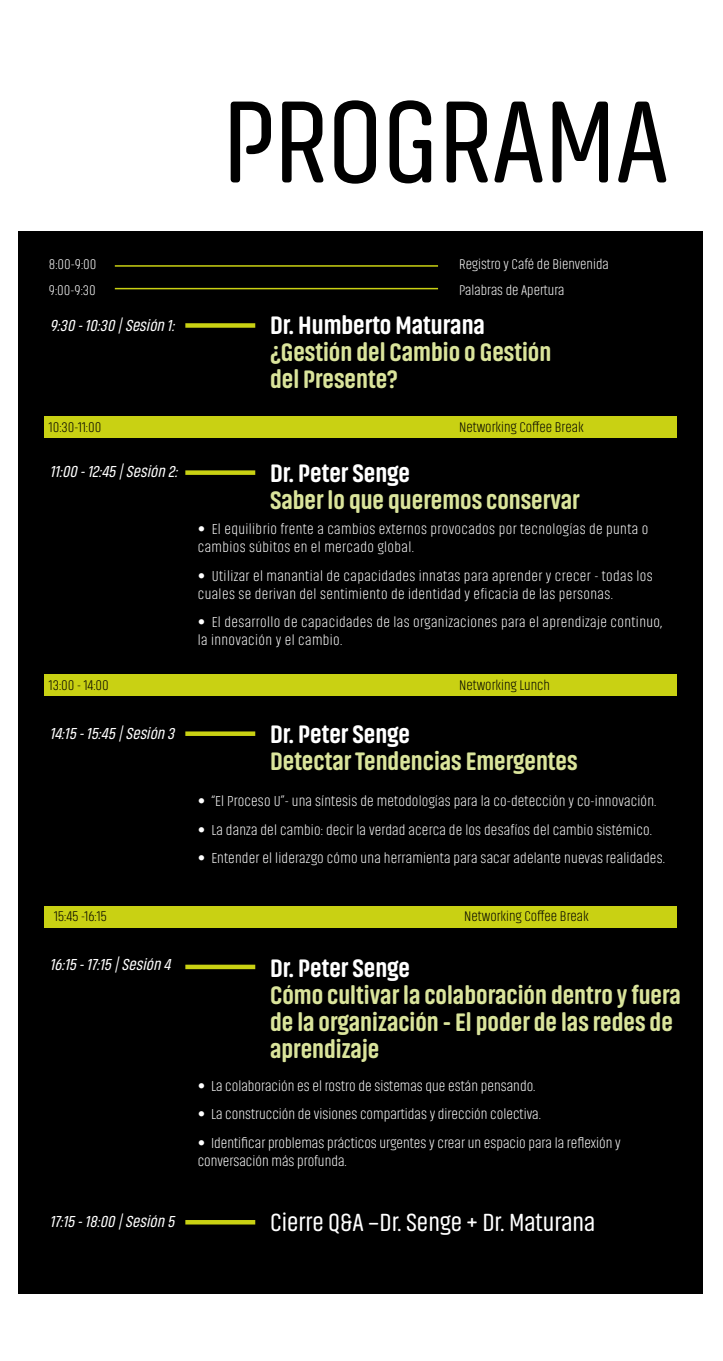
<style>
.page{position:relative;width:723px;height:1361px;background:#fff}
.page>*{position:absolute;margin:0;border:0;box-sizing:border-box;transform-origin:0 0}
.t1{font:120px "Akhand Soft";letter-spacing:-.01em;color:#000}
.t2{font:800 25.5px/27px "Akhand Soft";color:#dae49b}
.t3{font:800 25.5px "Akhand Soft";color:#fff}
.t4{font:25.5px "Akhand Soft";color:#fff}
.t5{font:italic 16.35px "Akhand Soft";color:#fff}
.t6{font:200 15px/18px "Akhand Soft";letter-spacing:.01em;color:#fff}
.t7{font:200 14.55px "Akhand Soft";color:#000}
.t8{font:200 14.55px "Akhand Soft";color:#fff}
.s1{font-family:"Frutiger LT Std";font-weight:400;font-stretch:condensed}
</style>
<div class="page">
<div style="left:18px;top:232px;width:685px;height:1062px;background:#000"></div>
<div style="left:44px;top:906px;width:632px;height:21px;background:#c9d113"></div>
<div style="left:44px;top:675px;width:632px;height:21px;background:#c9d113"></div>
<div style="left:44px;top:417px;width:632px;height:21px;background:#c9d113"></div>
<hr style="left:115px;top:265px;width:323px;height:2px;background:#c9d113">
<hr style="left:115px;top:288px;width:323px;height:1px;background:#c9d113">
<hr style="left:185px;top:1220px;width:70px;height:4px;background:#c9d113">
<div style="left:185px;top:470px;width:70px;height:5px;background:#c9d113"></div>
<div style="left:185px;top:323px;width:70px;height:5px;background:#c9d113"></div>
<div style="left:185px;top:731px;width:70px;height:5px;background:#c9d113"></div>
<div style="left:185px;top:964px;width:70px;height:5px;background:#c9d113"></div>
<h1 class="t1" style="left:222px;top:80px;width:448px">PROGRAMA</h1>
<p class="t8" style="left:49px;top:257px;width:49px">8:00-9:00</p>
<p class="t8" style="left:459px;top:257px;width:151px">Registro y Café de Bienvenida</p>
<p class="t8" style="left:49px;top:282px;width:49px">9:00-9:30</p>
<p class="t8" style="left:459px;top:282px;width:107px">Palabras de Apertura</p>
<p class="t5" style="left:50px;top:317px;width:129px">9:30 -10:30 |Sesión 1:</p>
<h2 class="t3" style="left:270px;top:311px;width:216px">Dr. Humberto Maturana</h2>
<h2 class="t2" style="left:270px;top:338px;width:283px">¿Gestión del Cambio o Gestión del Presente?</h2>
<p class="t7" style="left:49px;top:419px;width:54px">10:30-11:00</p>
<p class="t7" style="left:459px;top:419px;width:126px">Networking Coffee Break</p>
<p class="t5" style="left:50px;top:463px;width:132px">11:00 -12:45 |Sesión 2:</p>
<h2 class="t3" style="left:270px;top:460px;width:141px">Dr. Peter Senge</h2>
<h2 class="t2" style="left:270px;top:487px;width:311px">Saber lo que queremos conservar</h2>
<p class="t6" style="left:198px;top:520px;width:452px"><span class="s1">•</span> El equilibrio frente a cambios externos provocados por tecnologías de punta o cambios súbitos en el mercado global.</p>
<p class="t6" style="left:198px;top:567px;width:456px"><span class="s1">•</span> Utilizar el manantial de capacidades innatas para aprender y crecer - todas los cuales se derivan del sentimiento de identidad y eficacia de las personas.</p>
<p class="t6" style="left:198px;top:613px;width:466px"><span class="s1">•</span> El desarrollo de capacidades de las organizaciones para el aprendizaje continuo, la innovación y el cambio.</p>
<p class="t7" style="left:49px;top:677px;width:62px">13:00 - 14:00</p>
<p class="t7" style="left:459px;top:677px;width:92px">Networking Lunch</p>
<p class="t5" style="left:50px;top:725px;width:130px">14:15 -15:45 |Sesión 3</p>
<h2 class="t3" style="left:270px;top:720px;width:141px">Dr. Peter Senge</h2>
<h2 class="t2" style="left:270px;top:748px;width:309px">Detectar Tendencias Emergentes</h2>
<p class="t6" style="left:198px;top:792px;width:460px"><span class="s1">•</span> “El Proceso U”- una síntesis de metodologías para la co-detección y co-innovación.</p>
<p class="t6" style="left:198px;top:821px;width:456px"><span class="s1">•</span> La danza del cambio: decir la verdad acerca de los desafíos del cambio sistémico.</p>
<p class="t6" style="left:198px;top:849px;width:469px"><span class="s1">•</span> Entender el liderazgo cómo una herramienta para sacar adelante nuevas realidades.</p>
<p class="t7" style="left:54px;top:909px;width:54px">15:45 -16:15</p>
<p class="t7" style="left:464px;top:909px;width:126px">Networking Coffee Break</p>
<p class="t5" style="left:50px;top:956px;width:125px">16:15 -17:15 |Sesión 4</p>
<p class="t5" style="left:50px;top:1212px;width:129px">17:15 -18:00 |Sesión 5</p>
<h2 class="t3" style="left:270px;top:954px;width:141px">Dr. Peter Senge</h2>
<h2 class="t2" style="left:270px;top:982px;width:412px">Cómo cultivar la colaboración dentro y fuera de la organización - El poder de las redes de aprendizaje</h2>
<p class="t6" style="left:198px;top:1077px;width:339px"><span class="s1">•</span> La colaboración es el rostro de sistemas que están pensando.</p>
<p class="t6" style="left:198px;top:1105px;width:345px"><span class="s1">•</span> La construcción de visiones compartidas y dirección colectiva.</p>
<p class="t6" style="left:198px;top:1134px;width:425px"><span class="s1">•</span> Identificar problemas prácticos urgentes y crear un espacio para la reflexión y conversación más profunda.</p>
<h2 class="t4" style="left:270px;top:1208px;width:327px">Cierre Q&amp;A –Dr. Senge + Dr. Maturana</h2>
</div>
